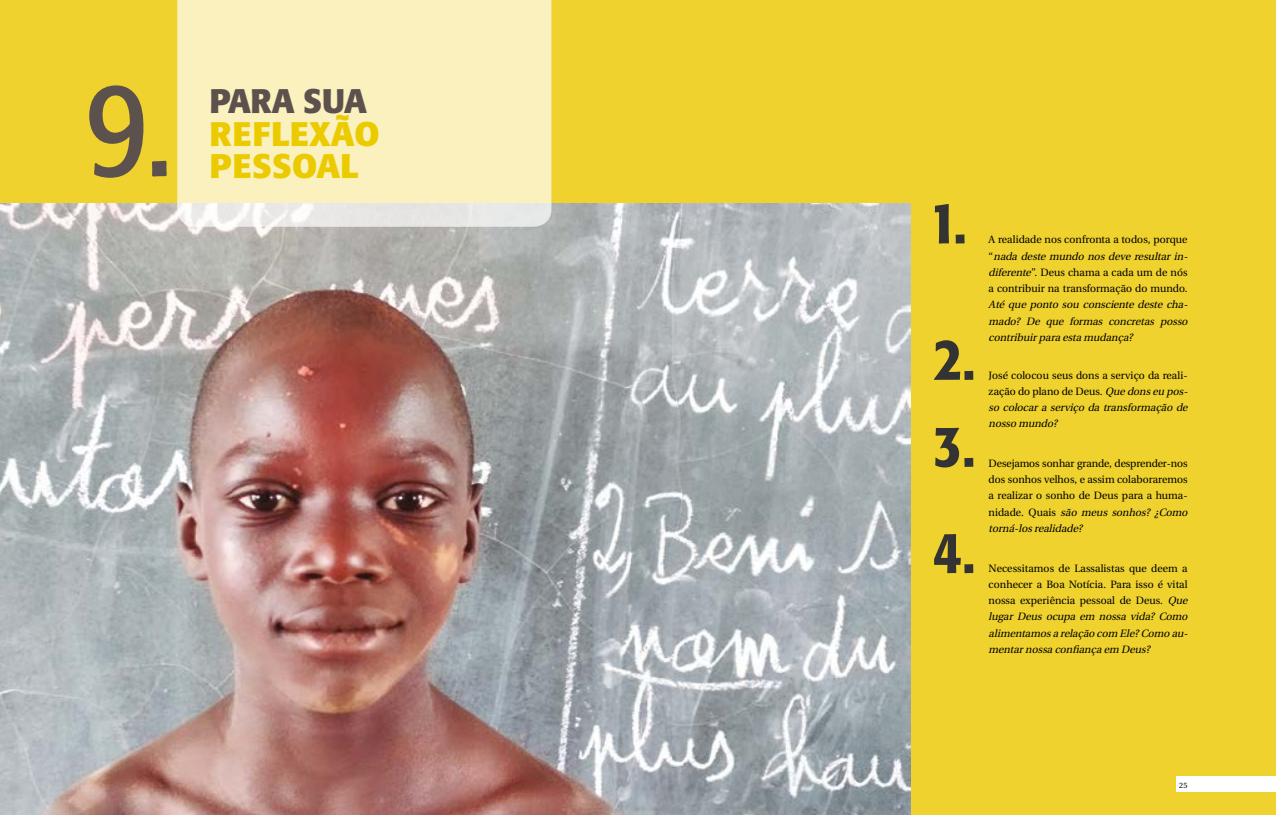
<style>
.page{position:relative;width:1276px;height:815px;background:#efd22d}
.page>*{position:absolute;margin:0;border:0;box-sizing:border-box;transform-origin:0 0}
.t1{font:condensed 137.5px "Formata";color:#5d514d}
.t2{font:500 condensed 60px/87px "Formata";color:#333}
.t3{font:700 33.75px/32.5px "Formata";color:#ebcb00}
.t4{font:700 33.75px "Formata";letter-spacing:-.02em;color:#5d514d}
.t5{font:13.75px/16.2px "Utopia Headline";letter-spacing:.005em;color:#000}
.t6{font:italic 13.75px/16.2px "Utopia Headline";color:#000;text-align:justify}
.t7{font:10px "Utopia Headline";color:#000}
.s1{font-style:italic}
.s2{font-style:normal}
</style>
<div class="page">
<img style="left:0;top:204px;width:911px;height:611px">
<svg style="left:177px;top:0;width:374px;height:227px;background:#f8f0c3"></svg>
<div style="left:1176px;top:776px;width:100px;height:16px;background:#fff"></div>
<h1 class="t1" style="left:86px;top:47px;width:89px">9.</h1>
<h3 class="t4" style="left:210px;top:80px;width:159px">PARA SUA</h3>
<h3 class="t3" style="left:210px;top:117px;width:171px">REFLEXÃO<br>PESSOAL</h3>
<h2 class="t2" style="left:929px;top:179px;width:40px">1.</h2>
<h2 class="t2" style="left:933px;top:315px;width:44px">2.<br>3.</h2>
<h2 class="t2" style="left:933px;top:508px;width:44px">4.</h2>
<p class="t5" style="left:988px;top:232px;width:203px">A realidade nos confronta a todos, porque “ <span class="s1">nada deste mundo nosdeve resultarin&shy;diferente</span>”. Deus chama a cada um de nós a contribuir na transformação do mundo.</p>
<p class="t6" style="left:988px;top:297px;width:203px">Até que ponto sou consciente deste cha&shy;mado? De que formas concretas posso contribuirpara esta mudança?</p>
<p class="t6" style="left:988px;top:367px;width:203px;text-align:left"><span class="s2">José colocou seus dons a serviço da reali&shy;zação do plano de Deus.</span> Que donseu pos&shy;so colocara serviço da transformação de nosso mundo?</p>
<p class="t5" style="left:988px;top:455px;width:203px">Desejamos sonhar grande, desprender-nos dos sonhos velhos, e assim colaboraremos a realizar o sonho de Deus para a huma&shy;n i d a d e . Q u a i s <span class="s1">são meus sonhos? ¿Como torná-losrealidade?</span></p>
<p class="t5" style="left:988px;top:560px;width:203px">Necessitamos de Lassalistas que deem a conhecer a Boa Notícia. Para isso é vital nossa experiência pessoal de Deus. <span class="s1">Que lugar Deus ocupa em nossa vida? Como alimentamosa relação com Ele?Como au&shy;mentarnossa confiança em Deus?</span></p>
<p class="t7" style="left:1179px;top:780px;width:10px">25</p>
</div>
